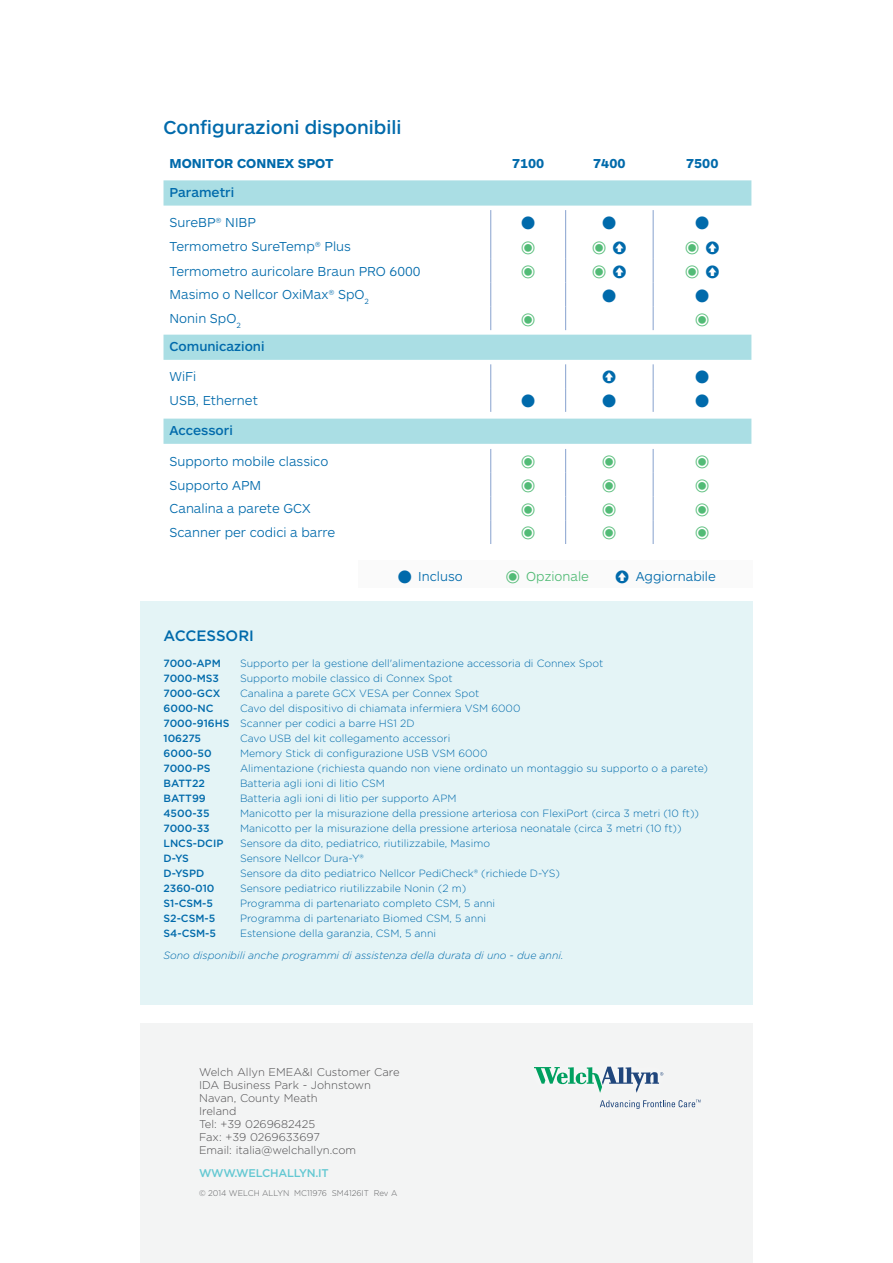
<style>
.page{position:relative;width:893px;height:1263px;background:#fff}
.page>*{position:absolute;margin:0;border:0;box-sizing:border-box;transform-origin:0 0}
.t1{font:500 19.5px "ARS Maquette Pro";color:#006aab}
.t2{font:500 15px "Gotham";color:#006aab}
.t3{font:300 13.5px/24px "ARS Maquette Pro";color:#006aab}
.t4{font:500 13.5px "ARS Maquette Pro";color:#006aab}
.t5{font:700 13.5px "ARS Maquette Pro";color:#006aab}
.t6{font:300 13.5px "ARS Maquette Pro";color:#52bb76}
.t7{font:300 11.25px/13.2px "Gotham";color:#4d4c4e}
.t8{font:500 11.25px "Gotham";letter-spacing:-.02em;color:#63c8d2}
.t9{font:300 10.5px/15px "Gotham";color:#006aab}
.t10{font:500 10.5px "Gotham";color:#006aab}
.t11{font:italic 300 10.5px "Gotham";color:#006aab}
.t12{font:300 8.25px "Gotham";color:#606163}
.s1{font-weight:500}
</style>
<div class="page">
<div style="left:140px;top:601px;width:613px;height:404px;background:#e4f4f6"></div>
<div style="left:140px;top:1023px;width:613px;height:240px;background:#f3f4f4"></div>
<svg style="left:534px;top:1067px;width:129px;height:26px"></svg>
<svg style="left:600px;top:1100px;width:101px;height:9px"></svg>
<svg style="left:163px;top:180px;width:588px;height:264px"></svg>
<svg style="left:490px;top:210px;width:1px;height:120px"></svg>
<svg style="left:565px;top:210px;width:1px;height:120px"></svg>
<svg style="left:490px;top:364px;width:1px;height:48px"></svg>
<svg style="left:565px;top:364px;width:1px;height:48px"></svg>
<svg style="left:490px;top:449px;width:1px;height:95px"></svg>
<svg style="left:565px;top:449px;width:1px;height:95px"></svg>
<svg style="left:653px;top:210px;width:1px;height:120px"></svg>
<svg style="left:653px;top:364px;width:1px;height:48px"></svg>
<svg style="left:653px;top:449px;width:1px;height:95px"></svg>
<div style="left:358px;top:560px;width:395px;height:28px;background:#fafafa"></div>
<svg style="left:522px;top:217px;width:13px;height:13px"></svg>
<svg style="left:603px;top:217px;width:13px;height:13px"></svg>
<svg style="left:696px;top:217px;width:13px;height:13px"></svg>
<svg style="left:522px;top:241px;width:13px;height:13px"></svg>
<svg style="left:593px;top:241px;width:13px;height:13px"></svg>
<svg style="left:613px;top:241px;width:13px;height:13px"></svg>
<svg style="left:686px;top:241px;width:12px;height:13px"></svg>
<svg style="left:706px;top:241px;width:13px;height:13px"></svg>
<svg style="left:522px;top:265px;width:13px;height:13px"></svg>
<svg style="left:593px;top:265px;width:13px;height:13px"></svg>
<svg style="left:613px;top:265px;width:13px;height:13px"></svg>
<svg style="left:686px;top:265px;width:12px;height:13px"></svg>
<svg style="left:706px;top:265px;width:13px;height:13px"></svg>
<svg style="left:603px;top:289px;width:13px;height:13px"></svg>
<svg style="left:696px;top:289px;width:13px;height:13px"></svg>
<svg style="left:522px;top:313px;width:13px;height:13px"></svg>
<svg style="left:696px;top:313px;width:13px;height:13px"></svg>
<svg style="left:603px;top:371px;width:13px;height:13px"></svg>
<svg style="left:696px;top:371px;width:13px;height:13px"></svg>
<svg style="left:522px;top:395px;width:13px;height:12px"></svg>
<svg style="left:603px;top:395px;width:13px;height:12px"></svg>
<svg style="left:696px;top:395px;width:13px;height:12px"></svg>
<h1 class="t1" style="left:163px;top:115px;width:239px">Configurazioni disponibili</h1>
<p class="t5" style="left:169px;top:154px;width:166px">MONITOR CONNEX SPOT</p>
<p class="t5" style="left:512px;top:154px;width:34px">7100</p>
<p class="t5" style="left:593px;top:154px;width:34px">7400</p>
<p class="t5" style="left:686px;top:154px;width:34px">7500</p>
<p class="t4" style="left:169px;top:184px;width:66px">Parametri</p>
<p class="t3" style="left:169px;top:210px;width:253px">SureBP® NIBP<br>Termometro SureTemp® Plus<br>Termometro auricolare Braun PRO 6000<br>Masimo o Nellcor OxiMax® SpO<sub>2<br></sub>Nonin SpO<sub>2</sub></p>
<p class="t4" style="left:169px;top:338px;width:97px">Comunicazioni</p>
<p class="t3" style="left:169px;top:364px;width:90px">WiFi<br>USB, Ethernet</p>
<p class="t4" style="left:169px;top:422px;width:65px">Accessori</p>
<p class="t3" style="left:169px;top:449px;width:167px">Supporto mobile classico<br>Supporto APM<br>Canalina a parete GCX<br>Scanner per codici a barre</p>
<p class="t3" style="left:418px;top:563px;width:46px">Incluso</p>
<p class="t6" style="left:526px;top:567px;width:64px">Opzionale</p>
<p class="t3" style="left:636px;top:563px;width:82px">Aggiornabile</p>
<h2 class="t2" style="left:163px;top:626px;width:92px">ACCESSORI</h2>
<p class="t10" style="left:163px;top:656px;width:59px">7000-APM</p>
<p class="t9" style="left:240px;top:655px;width:365px">Supporto per la gestione dell'alimentazione accessoria di Connex Spot</p>
<p class="t10" style="left:163px;top:671px;width:57px">7000-MS3</p>
<p class="t9" style="left:240px;top:670px;width:214px">Supporto mobile classico di Connex Spot</p>
<p class="t10" style="left:163px;top:686px;width:58px">7000-GCX</p>
<p class="t9" style="left:240px;top:685px;width:241px">Canalina a parete GCX VESA per Connex Spot</p>
<p class="t10" style="left:163px;top:701px;width:52px">6000-NC</p>
<p class="t9" style="left:163px;top:700px;width:359px;text-indent:76px">Cavo del dispositivo di chiamata infermiera VSM 6000<br><span class="s1">7000-916HS</span> Scanner per codici a barre HS1 2D<br><span class="s1">106275</span></p>
<p class="t9" style="left:240px;top:730px;width:212px">Cavo USB del kit collegamento accessori</p>
<p class="t10" style="left:163px;top:746px;width:50px">6000-50</p>
<p class="t9" style="left:240px;top:745px;width:249px">Memory Stick di configurazione USB VSM 6000</p>
<p class="t10" style="left:163px;top:761px;width:49px">7000-PS</p>
<p class="t9" style="left:240px;top:760px;width:469px">Alimentazione (richiesta quando non viene ordinato un montaggio su supporto o a parete)</p>
<p class="t10" style="left:163px;top:776px;width:43px">BATT22</p>
<p class="t9" style="left:240px;top:775px;width:146px">Batteria agli ioni di litio CSM</p>
<p class="t10" style="left:163px;top:791px;width:44px">BATT99</p>
<p class="t9" style="left:240px;top:790px;width:218px">Batteria agli ioni di litio per supporto APM</p>
<p class="t10" style="left:163px;top:806px;width:48px">4500-35</p>
<p class="t9" style="left:240px;top:805px;width:461px">Manicotto per la misurazione della pressione arteriosa con FlexiPort (circa 3 metri (10 ft))</p>
<p class="t10" style="left:163px;top:821px;width:48px">7000-33</p>
<p class="t9" style="left:240px;top:820px;width:443px">Manicotto per la misurazione della pressione arteriosa neonatale (circa 3 metri (10 ft))</p>
<p class="t10" style="left:163px;top:836px;width:61px">LNCS-DCIP</p>
<p class="t9" style="left:240px;top:835px;width:252px">Sensore da dito, pediatrico, riutilizzabile, Masimo</p>
<p class="t10" style="left:163px;top:851px;width:27px">D-YS</p>
<p class="t9" style="left:240px;top:850px;width:125px">Sensore Nellcor Dura-Y®</p>
<p class="t10" style="left:163px;top:866px;width:42px">D-YSPD</p>
<p class="t9" style="left:240px;top:865px;width:321px">Sensore da dito pediatrico Nellcor PediCheck® (richiede D-YS)</p>
<p class="t10" style="left:163px;top:881px;width:53px">2360-010</p>
<p class="t9" style="left:240px;top:880px;width:228px">Sensore pediatrico riutilizzabile Nonin (2 m)</p>
<p class="t10" style="left:163px;top:896px;width:51px">S1-CSM-5</p>
<p class="t9" style="left:240px;top:895px;width:257px">Programma di partenariato completo CSM, 5 anni</p>
<p class="t10" style="left:163px;top:911px;width:53px">S2-CSM-5</p>
<p class="t9" style="left:240px;top:910px;width:248px">Programma di partenariato Biomed CSM, 5 anni</p>
<p class="t10" style="left:163px;top:926px;width:54px">S4-CSM-5</p>
<p class="t9" style="left:240px;top:925px;width:198px">Estensione della garanzia, CSM, 5 anni</p>
<p class="t11" style="left:163px;top:948px;width:401px">Sono disponibili anche programmi di assistenza della durata di uno - due anni.</p>
<p class="t7" style="left:199px;top:1065px;width:202px">Welch Allyn EMEA&amp;I Customer Care<br>IDA Business Park - Johnstown<br>Navan, County Meath<br>Ireland<br>Tel: +39 0269682425<br>Fax: +39 0269633697<br>Email: italia@welchallyn.com</p>
<p class="t8" style="left:199px;top:1165px;width:131px">WWW.WELCHALLYN.IT</p>
<p class="t12" style="left:199px;top:1188px;width:200px">© 2014 WELCH ALLYN MC11976 SM4126IT Rev A</p>
</div>
